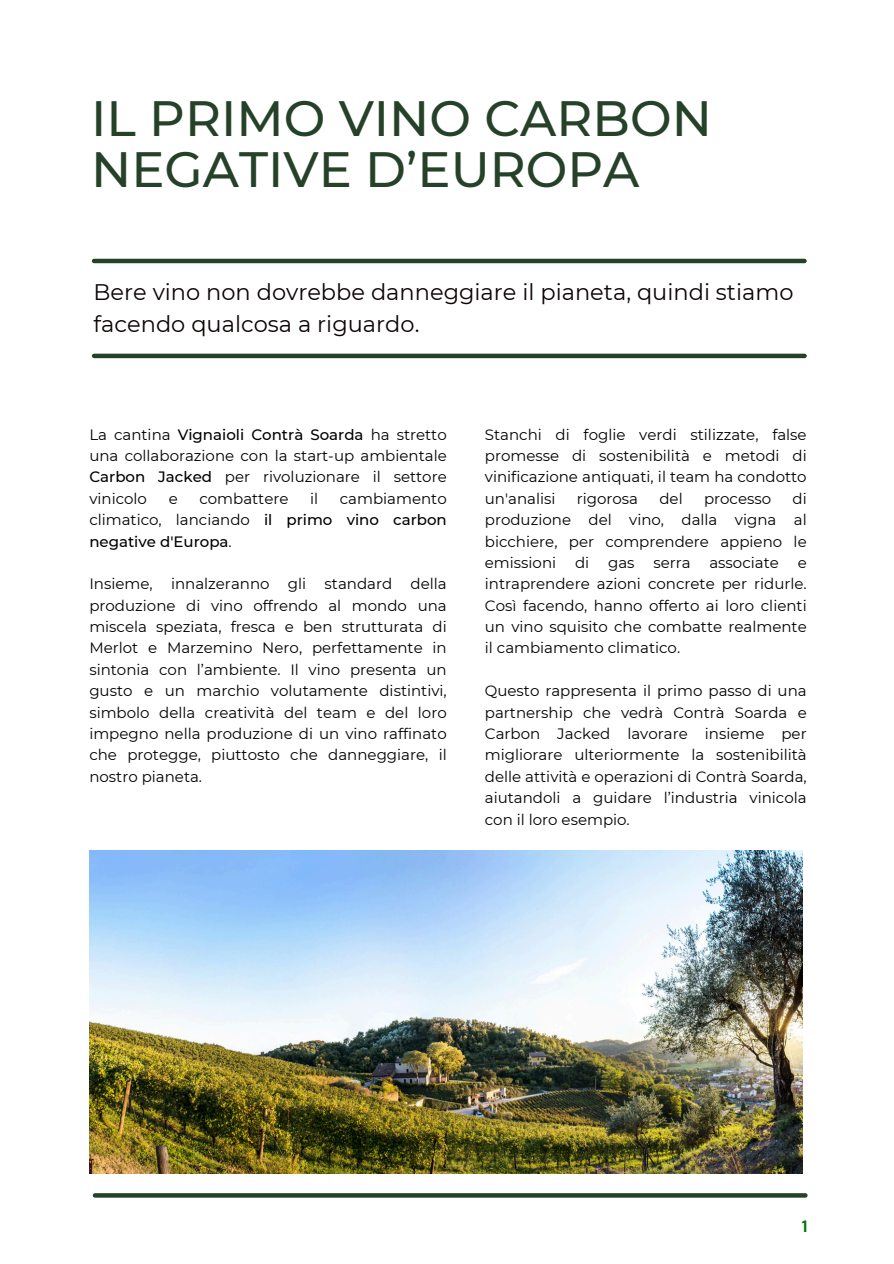
<style>
.page{position:relative;width:894px;height:1264px;background:#fff}
.page>*{position:absolute;margin:0;border:0;box-sizing:border-box;transform-origin:0 0}
.t1{font:500 49.5px/51.8px "Montserrat";color:#254229}
.t2{font:22.5px/31.5px "Montserrat";color:#0c0404}
.t3{font:700 16.5px "DM Sans";color:#027511}
.t4{font:15px/21.3px "Montserrat";color:#000;text-align:justify}
.t5{font:500 15px/21.3px "Montserrat";color:#000;text-align:justify}
.s1{font-weight:500}
.s2{font-weight:400}
</style>
<div class="page">
<svg style="left:95px;top:1193px;width:710px;height:4px;background:#2e4a32"></svg>
<hr style="left:94px;top:259px;width:710px;height:4px;background:#254229">
<div style="left:94px;top:353px;width:710px;height:5px;background:#254229"></div>
<img style="left:89px;top:851px;width:712px;height:322px">
<p class="t1" style="left:91px;top:92px;width:622px">IL PRIMO VINO CARBON<br>NEGATIVE D’EUROPA</p>
<p class="t2" style="left:94px;top:276px;width:701px">Bere vino non dovrebbe danneggiare il pianeta, quindi stiamo facendo qualcosa a riguardo.</p>
<p class="t4" style="left:89px;top:423px;width:359px">La cantina <span class="s1">Vignaioli Contrà Soarda</span> ha stretto una collaborazione con la start-up ambientale <span class="s1">Carbon Jacked</span> per rivoluzionare il settore vinicolo</p>
<p class="t5" style="left:89px;top:487px;width:359px;text-indent:250px"><span class="s2">cambiamento climatico, lanciando</span> il primo vino carbon negative d'Europa<span class="s2">.</span></p>
<p class="t4" style="left:89px;top:573px;width:359px">Insieme, innalzeranno gli standard della produzione di vino offrendo al mondo una miscela speziata, fresca e ben strutturata di Merlot e Marzemino Nero, perfettamente in sintonia con l’ambiente. Il vino presenta un gusto e un marchio volutamente distintivi, simbolo della creatività del team e del loro impegno nella produzione di un vino raffinato che protegge, piuttosto che danneggiare, il nostro pianeta.</p>
<p class="t4" style="left:169px;top:487px;width:11px">e</p>
<p class="t4" style="left:199px;top:487px;width:91px">combattere</p>
<p class="t4" style="left:310px;top:487px;width:10px">il</p>
<p class="t4" style="left:484px;top:423px;width:323px">Stanchi di foglie verdi stilizzate, false promesse di sostenibilità e metodi di vinificazione antiquati, il team ha condotto un'analisi</p>
<p class="t4" style="left:484px;top:487px;width:323px;text-indent:307px">di produzione del vino, dalla vigna al bicchiere, per comprendere appieno le emissioni</p>
<p class="t4" style="left:576px;top:487px;width:63px">rigorosa</p>
<p class="t4" style="left:659px;top:487px;width:25px">del</p>
<p class="t4" style="left:703px;top:487px;width:69px">processo</p>
<p class="t4" style="left:575px;top:552px;width:16px">di</p>
<p class="t4" style="left:608px;top:552px;width:28px">gas</p>
<p class="t4" style="left:653px;top:552px;width:39px">serra</p>
<p class="t4" style="left:709px;top:552px;width:71px">associate</p>
<p class="t4" style="left:484px;top:552px;width:323px;text-indent:313px">e intraprendere azioni concrete per ridurle.<br>Così facendo, hanno offerto ai loro clienti un vino squisito che combatte realmente il cambiamento climatico.</p>
<p class="t4" style="left:484px;top:680px;width:323px">Questo rappresenta il primo passo di una partnership che vedrà Contrà Soarda e Carbon Jacked lavorare insieme per migliorare ulteriormente la sostenibilità delle attività e operazioni di Contrà Soarda, aiutandoli a guidare l’industria vinicola con il loro esempio.</p>
<h1 class="t3" style="left:801px;top:1215px;width:7px">1</h1>
</div>
